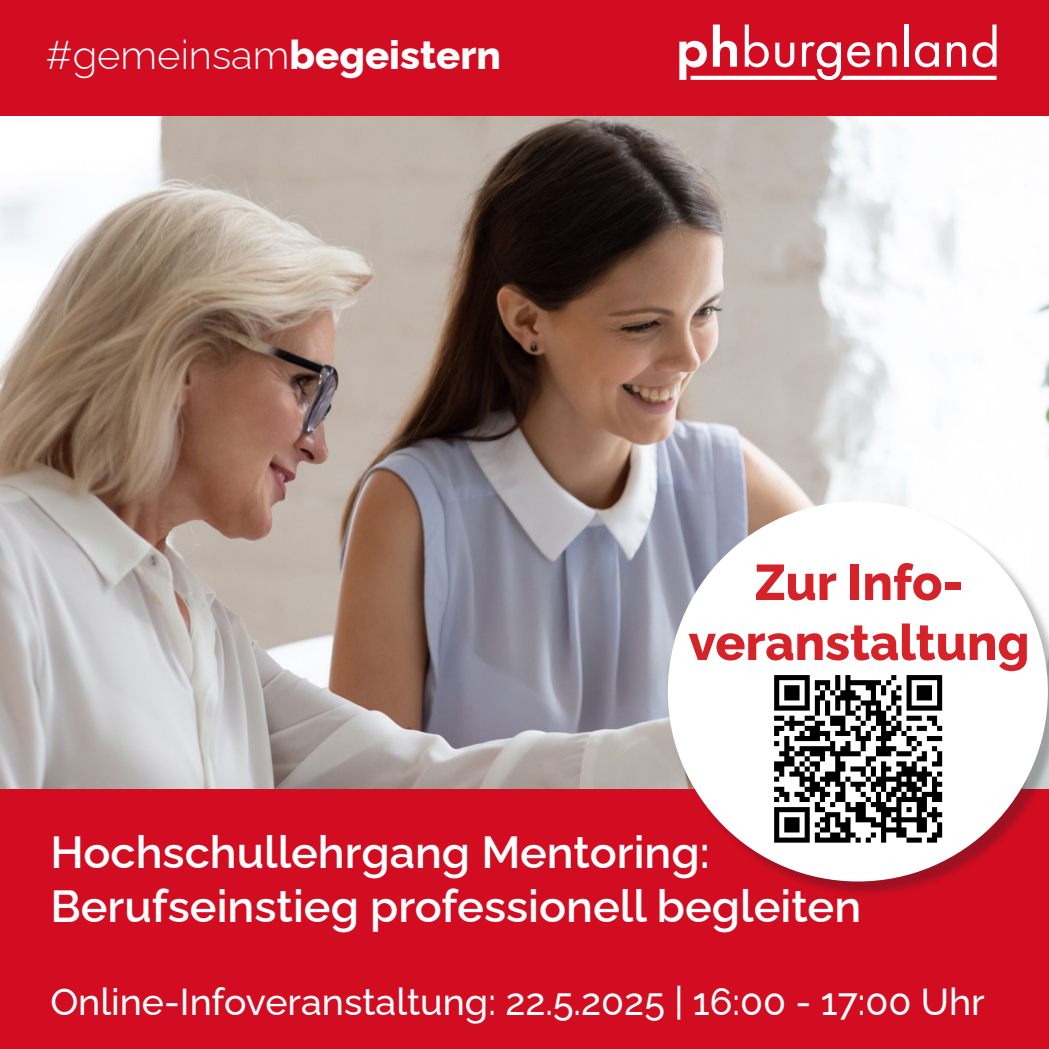
<style>
.page{position:relative;width:1049px;height:1049px;background:#fff}
.page>*{position:absolute;margin:0;border:0;box-sizing:border-box;transform-origin:0 0}
.t1{font:800 50px "Raleway";color:#d62229}
.t2{font:600 45px "Raleway";color:#fff}
.t3{font:300 40px "Raleway";color:#fff}
.t4{font:500 37.5px "Raleway";color:#fff}
.s1{font-weight:800}
</style>
<div class="page">
<img style="left:0;top:115px;width:1049px;height:674px">
<div style="left:0;top:789px;width:1049px;height:260px;background:#d20c21"></div>
<div style="left:0;top:0;width:1049px;height:115px;background:#d20c21"></div>
<svg style="left:679px;top:25px;width:317px;height:55px"></svg>
<div style="left:670px;top:503px;width:379px;height:394px;background:#231f20;opacity:.3"></div>
<div style="left:668px;top:501px;width:380px;height:380px;background:#fff;border-radius:50%"></div>
<img style="left:774px;top:675px;width:169px;height:168px">
<p class="t3" style="left:46px;top:23px;width:456px">#gemeinsam<span class="s1">begeistern</span></p>
<p class="t1" style="left:754px;top:542px;width:210px">Zur Info-</p>
<p class="t1" style="left:688px;top:602px;width:343px">veranstaltung</p>
<p class="t2" style="left:50px;top:816px;width:661px">Hochschullehrgang Mentoring:</p>
<p class="t2" style="left:50px;top:870px;width:812px">Berufseinstieg professionell begleiten</p>
<p class="t4" style="left:50px;top:972px;width:936px">Online-Infoveranstaltung: 22.5.2025 | 16:00 - 17:00 Uhr</p>
</div>
